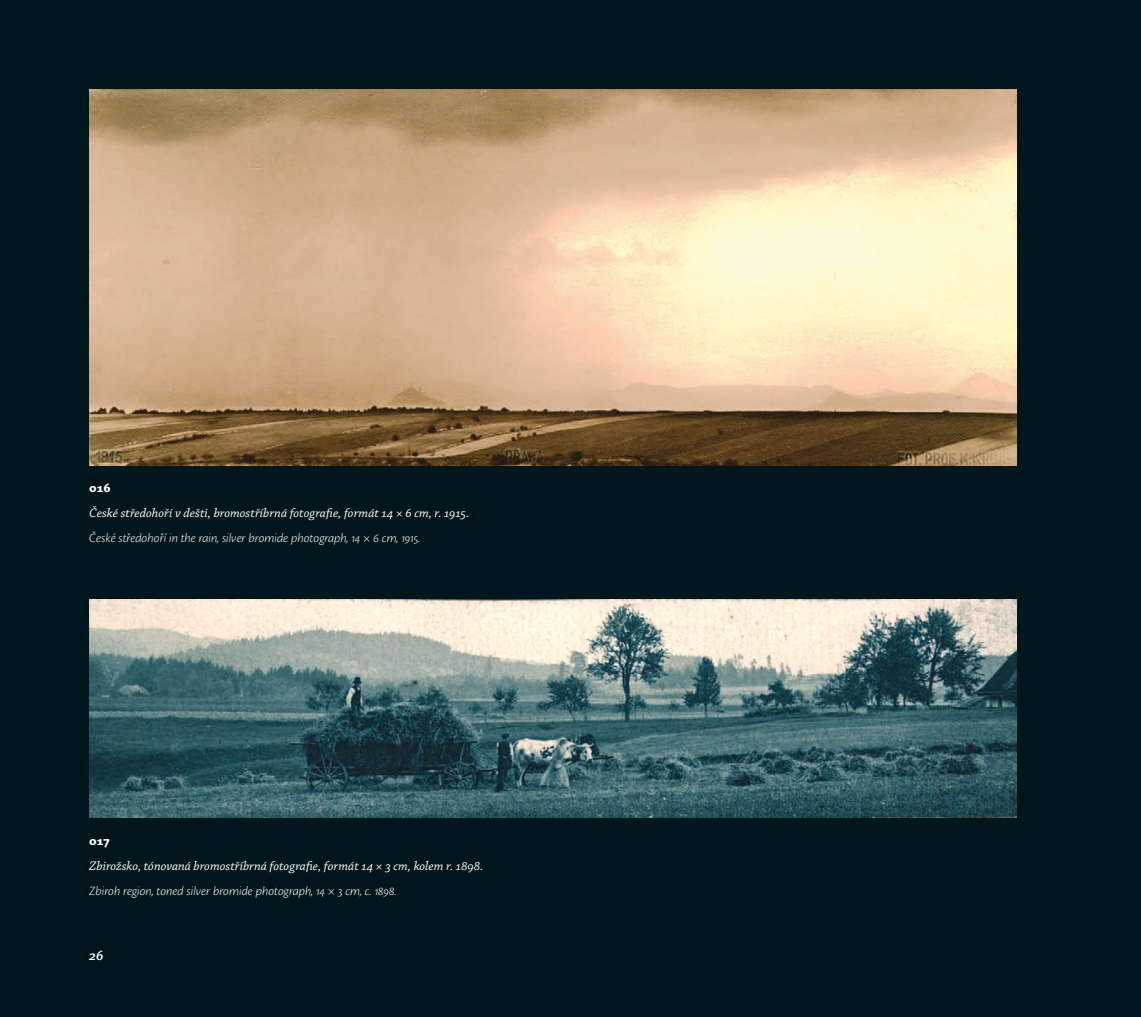
<style>
.page{position:relative;width:1141px;height:1017px;background:#00161d}
.page>*{position:absolute;margin:0;border:0;box-sizing:border-box;transform-origin:0 0}
.t1{font:italic 600 14.88px "Chaparral Pro";color:#fff}
.t2{font:italic 13.12px "Chaparral Pro";color:#fff}
.t3{font:italic 300 13.12px "Cronos Pro";letter-spacing:-.005em;color:#fff}
.t4{font:700 13.12px "Chaparral Pro";letter-spacing:-.005em;color:#fff}
</style>
<div class="page">
<img style="left:89px;top:89px;width:928px;height:376px">
<img style="left:89px;top:599px;width:928px;height:219px">
<p class="t4" style="left:89px;top:480px;width:23px">016</p>
<p class="t2" style="left:89px;top:506px;width:381px">České středohoří v dešti, bromostříbrná fotografie, formát 14 × 6 cm, r. 1915.</p>
<p class="t3" style="left:89px;top:531px;width:332px">České středohoří in the rain, silver bromide photograph, 14 × 6 cm, 1915.</p>
<p class="t4" style="left:89px;top:833px;width:22px">017</p>
<p class="t2" style="left:89px;top:858px;width:396px">Zbirožsko, tónovaná bromostříbrná fotografie, formát 14 × 3 cm, kolem r. 1898.</p>
<p class="t3" style="left:89px;top:883px;width:309px">Zbiroh region, toned silver bromide photograph, 14 × 3 cm, c. 1898.</p>
<p class="t1" style="left:89px;top:947px;width:16px">26</p>
</div>
